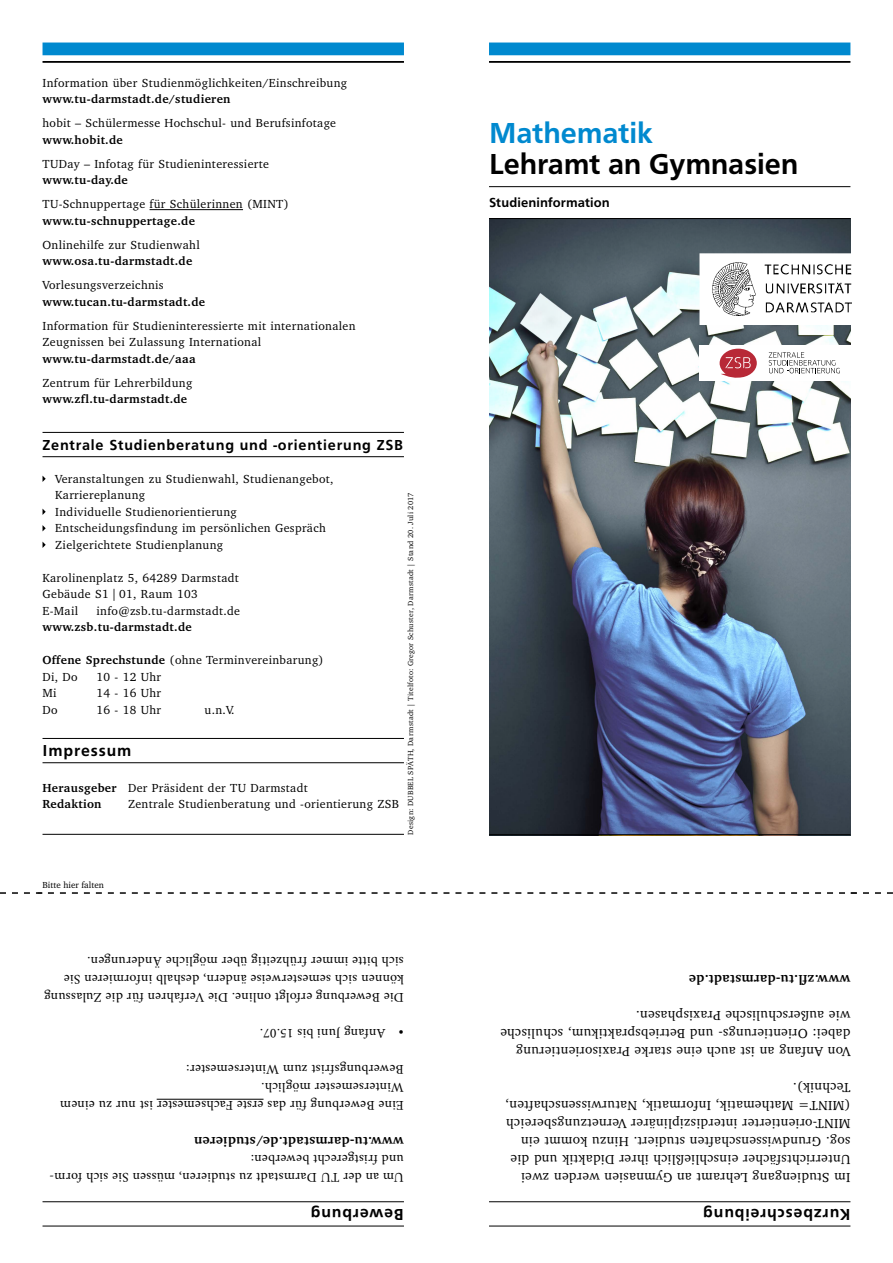
<style>
.page{position:relative;width:893px;height:1263px;background:#fff}
.page>*{position:absolute;margin:0;border:0;box-sizing:border-box;transform-origin:0 0}
.t1{font:500 30px "Front Page Pro";letter-spacing:-.005em;color:#000}
.t2{font:500 30px "Front Page Pro";color:#0089cf}
.t3{font:500 16.5px "Front Page Pro";letter-spacing:.055em;color:#000}
.t4{font:500 15px "Front Page Pro";letter-spacing:.05em;color:#000}
.t5{font:13.5px/18px "Charter";letter-spacing:.025em;color:#000}
.t6{font:13.5px/18px "Minion Pro";letter-spacing:.02em;color:#000}
.t7{font:700 13.5px "Charter";letter-spacing:.025em;color:#000}
.t8{font:500 13.5px "Front Page Pro";letter-spacing:.01em;color:#000}
.t9{font:12px/16.5px "Charter";letter-spacing:.03em;color:#000}
.t10{font:700 12px "Charter";letter-spacing:.03em;color:#000}
.t11{font:9px "Charter";color:#000}
.t12{font:7.5px "Charter";letter-spacing:.03em;color:#000}
.s1{font-weight:700}
</style>
<div class="page">
<img style="left:489px;top:219px;width:361px;height:615px">
<hr style="left:43px;top:1225px;width:361px;height:1px;background:#000">
<hr style="left:43px;top:1201px;width:361px;height:1px;background:#000">
<hr style="left:157px;top:1099px;width:107px;height:1px;background:#000">
<hr style="left:489px;top:1225px;width:361px;height:1px;background:#000">
<hr style="left:489px;top:1201px;width:361px;height:1px;background:#000">
<hr style="left:43px;top:834px;width:361px;height:1px;background:#000">
<hr style="left:150px;top:209px;width:93px;height:1px;background:#000">
<hr style="left:43px;top:432px;width:361px;height:1px;background:#000">
<hr style="left:43px;top:456px;width:361px;height:1px;background:#000">
<hr style="left:43px;top:738px;width:361px;height:1px;background:#000">
<hr style="left:43px;top:762px;width:361px;height:1px;background:#000">
<svg style="left:43px;top:476px;width:3px;height:6px"></svg>
<svg style="left:43px;top:509px;width:3px;height:6px"></svg>
<svg style="left:43px;top:525px;width:3px;height:6px"></svg>
<svg style="left:43px;top:542px;width:3px;height:6px"></svg>
<div style="left:700px;top:254px;width:192px;height:70px;background:#fff"></div>
<img style="left:712px;top:263px;width:139px;height:52px">
<div style="left:699px;top:253px;width:194px;height:72px;border:2px solid #fff"></div>
<hr style="left:489px;top:834px;width:361px;height:1px;background:#000">
<hr style="left:489px;top:61px;width:361px;height:2px;background:#000">
<hr style="left:43px;top:61px;width:361px;height:2px;background:#000">
<hr style="left:489px;top:218px;width:361px;height:1px;background:#000">
<hr style="left:489px;top:186px;width:361px;height:1px;background:#000">
<svg style="left:0;top:892px;width:893px;height:2px"></svg>
<div style="left:699px;top:346px;width:160px;height:35px;background:#fff"></div>
<svg style="left:769px;top:352px;width:71px;height:21px"></svg>
<svg style="left:720px;top:349px;width:37px;height:29px"></svg>
<div style="left:43px;top:43px;width:361px;height:12px;background:#0089cf"></div>
<div style="left:489px;top:43px;width:361px;height:12px;background:#0089cf"></div>
<p class="t9" style="left:43px;top:74px;width:306px">Information über Studienmöglichkeiten/Einschreibung</p>
<p class="t10" style="left:43px;top:92px;width:190px">www.tu-darmstadt.de/studieren</p>
<p class="t9" style="left:43px;top:115px;width:295px">hobit – Schülermesse Hochschul- und Berufsinfotage</p>
<p class="t10" style="left:43px;top:132px;width:82px">www.hobit.de</p>
<p class="t9" style="left:43px;top:155px;width:228px">TUDay – Infotag für Studieninteressierte</p>
<p class="t10" style="left:43px;top:173px;width:87px">www.tu-day.de</p>
<p class="t9" style="left:43px;top:196px;width:248px">TU-Schnuppertage für Schülerinnen (MINT)</p>
<p class="t10" style="left:43px;top:213px;width:154px">www.tu-schnuppertage.de</p>
<p class="t9" style="left:43px;top:236px;width:159px">Onlinehilfe zur Studienwahl</p>
<p class="t10" style="left:43px;top:254px;width:151px">www.osa.tu-darmstadt.de</p>
<p class="t9" style="left:43px;top:277px;width:123px">Vorlesungsverzeichnis</p>
<p class="t10" style="left:43px;top:294px;width:164px">www.tucan.tu-darmstadt.de</p>
<p class="t9" style="left:43px;top:317px;width:315px">Information für Studieninteressierte mit internationalen<br>Zeugnissen bei Zulassung International</p>
<p class="t10" style="left:43px;top:351px;width:155px">www.tu-darmstadt.de/aaa</p>
<p class="t9" style="left:43px;top:374px;width:151px">Zentrum für Lehrerbildung</p>
<p class="t10" style="left:43px;top:392px;width:146px">www.zfl.tu-darmstadt.de</p>
<p class="t4" style="left:43px;top:434px;width:362px">Zentrale Studienberatung und -orientierung ZSB</p>
<p class="t9" style="left:55px;top:470px;width:280px">Veranstaltungen zu Studienwahl, Studienangebot, Karriereplanung<br>Individuelle Studienorientierung Entscheidungsfindung im persönlichen Gespräch Zielgerichtete Studienplanung</p>
<p class="t9" style="left:43px;top:569px;width:198px">Karolinenplatz 5, 64289 Darmstadt<br>Gebäude S1 | 01, Raum 103<br>E-Mail</p>
<p class="t12" style="left:406px;top:835px;width:343px;rotate:-90deg">Design: DUBBEL SPÄTH, Darmstadt | Titelfoto: Gregor Schuster, Darmstadt | Stand 20. Juli 2017</p>
<p class="t9" style="left:97px;top:602px;width:145px">info@zsb.tu-darmstadt.de</p>
<p class="t10" style="left:43px;top:620px;width:151px">www.zsb.tu-darmstadt.de</p>
<p class="t9" style="left:43px;top:652px;width:283px"><span class="s1">Offene Sprechstunde</span> (ohne Terminvereinbarung)<br>Di, Do</p>
<p class="t9" style="left:97px;top:668px;width:66px">10 - 12 Uhr</p>
<p class="t9" style="left:43px;top:685px;width:16px">Mi</p>
<p class="t9" style="left:97px;top:685px;width:66px">14 - 16 Uhr</p>
<p class="t9" style="left:43px;top:701px;width:17px">Do</p>
<p class="t9" style="left:97px;top:701px;width:66px">16 - 18 Uhr</p>
<p class="t9" style="left:205px;top:701px;width:32px">u.n.V.</p>
<h2 class="t3" style="left:43px;top:738px;width:90px">Impressum</h2>
<p class="t9" style="left:43px;top:779px;width:267px"><span class="s1">Herausgeber</span> Der Präsident der TU Darmstadt<br><span class="s1">Redaktion</span></p>
<p class="t9" style="left:128px;top:796px;width:272px">Zentrale Studienberatung und -orientierung ZSB</p>
<p class="t11" style="left:43px;top:879px;width:63px">Bitte hier falten</p>
<p class="t6" style="left:404px;top:1006px;width:361px;rotate:-180deg">Die Bewerbung erfolgt online. Die Verfahren für die Zulassung können sich semesterweise ändern, deshalb informieren Sie sich bitte immer frühzeitig über mögliche Änderungen.</p>
<p class="t6" style="left:386px;top:1042px;width:127px;rotate:-180deg">Anfang Juni bis 15.07.</p>
<p class="t6" style="left:404px;top:1042px;width:7px;rotate:-180deg">•</p>
<p class="t6" style="left:404px;top:1114px;width:345px;rotate:-180deg">Eine Bewerbung für das erste Fachsemester ist nur zu einem<br>Wintersemester möglich.<br>Bewerbungsfrist zum Wintersemester:</p>
<p class="t7" style="left:404px;top:1149px;width:211px;rotate:-180deg">www.tu-darmstadt.de/studieren</p>
<p class="t6" style="left:404px;top:1186px;width:356px;rotate:-180deg">Um an der TU Darmstadt zu studieren, müssen Sie sich form&shy;und fristgerecht bewerben:</p>
<h2 class="t3" style="left:404px;top:1226px;width:95px;rotate:-180deg">Bewerbung</h2>
<h1 class="t2" style="left:489px;top:111px;width:165px">Mathematik</h1>
<h1 class="t1" style="left:489px;top:142px;width:311px">Lehramt an Gymnasien</h1>
<p class="t8" style="left:489px;top:193px;width:122px">Studieninformation</p>
<p class="t7" style="left:850px;top:987px;width:163px;rotate:-180deg">www.zfl.tu-darmstadt.de</p>
<p class="t5" style="left:850px;top:1060px;width:352px;rotate:-180deg">Von Anfang an ist auch eine starke Praxisorientierung dabei: Orientierungs- und Betriebspraktikum, schulische wie außerschulische Praxisphasen.</p>
<p class="t5" style="left:850px;top:1186px;width:347px;rotate:-180deg">Im Studiengang Lehramt an Gymnasien werden zwei Unterrichtsfächer einschließlich ihrer Didaktik und die sog. Grundwissenschaften studiert. Hinzu kommt ein MINT-orientierter interdisziplinärer Vernetzungsbereich (MINT= Mathematik, Informatik, Naturwissenschaften, Technik).</p>
<h2 class="t3" style="left:850px;top:1226px;width:149px;rotate:-180deg">Kurzbeschreibung</h2>
</div>
